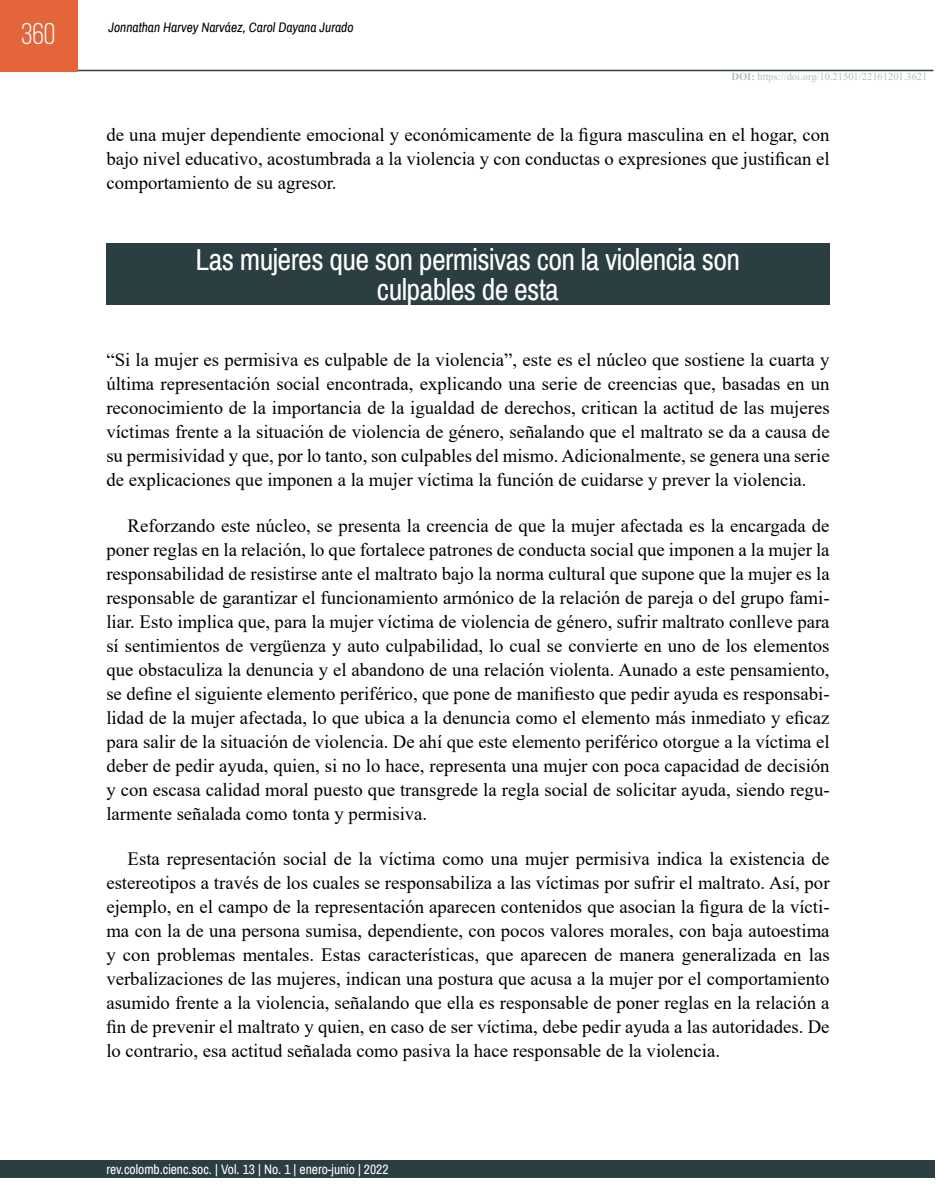
<style>
.page{position:relative;width:936px;height:1191px;background:#fff}
.page>*{position:absolute;margin:0;border:0;box-sizing:border-box;transform-origin:0 0}
.t1{font:30px/30px "Archivo Narrow";letter-spacing:-.02em;color:#fff;text-align:center}
.t2{font:30px "Bebas Neue";color:#fff}
.t3{font:18.75px/24px "Times New Roman";color:#000;text-align:justify}
.t4{font:13.5px "Archivo Narrow";color:#fff}
.t5{font:italic 13.5px "Archivo Narrow";color:#000}
.t6{font:10.5px "Times New Roman";color:#bbbdbe}
.s1{font-weight:700}
</style>
<div class="page">
<div style="left:0;top:1160px;width:934px;height:18px;background:#2b3e41"></div>
<hr style="left:77px;top:70px;width:856px;height:1px;background:#2b3e41">
<div style="left:0;top:0;width:78px;height:71px;background:#e5653b"></div>
<div style="left:106px;top:244px;width:723px;height:61px;background:#2b3e41"></div>
<h1 class="t2" style="left:21px;top:18px;width:36px">360</h1>
<p class="t5" style="left:108px;top:19px;width:246px">Jonnathan Harvey Narváez, Carol Dayana Jurado</p>
<p class="t6" style="left:731px;top:69px;width:197px"><span class="s1">DOI:</span> https://doi.org/10.21501/22161201.3621</p>
<p class="t3" style="left:106px;top:122px;width:724px">de una mujer dependiente emocional y económicamente de la figura masculina en el hogar, con bajo nivel educativo, acostumbrada a la violencia y con conductas o expresiones que justifican el comportamiento de su agresor.</p>
<h1 class="t1" style="left:196px;top:245px;width:546px">Las mujeres que son permisivas con la violencia son culpables de esta</h1>
<p class="t3" style="left:106px;top:347px;width:724px">“Si la mujer es permisiva es culpable de la violencia”, este es el núcleo que sostiene la cuarta y última representación social encontrada, explicando una serie de creencias que, basadas en un reconocimiento de la importancia de la igualdad de derechos, critican la actitud de las mujeres víctimas frente a la situación de violencia de género, señalando que el maltrato se da a causa de su permisividad y que, por lo tanto, son culpables del mismo. Adicionalmente, se genera una serie de explicaciones que imponen a la mujer víctima la función de cuidarse y prever la violencia.</p>
<p class="t3" style="left:106px;top:512px;width:724px;text-indent:21px">Reforzando este núcleo, se presenta la creencia de que la mujer afectada es la encargada de poner reglas en la relación, lo que fortalece patrones de conducta social que imponen a la mujer la responsabilidad de resistirse ante el maltrato bajo la norma cultural que supone que la mujer es la responsable de garantizar el funcionamiento armónico de la relación de pareja o del grupo fami&shy;liar. Esto implica que, para la mujer víctima de violencia de género, sufrir maltrato conlleve para sí sentimientos de vergüenza y auto culpabilidad, lo cual se convierte en uno de los elementos que obstaculiza la denuncia y el abandono de una relación violenta. Aunado a este pensamiento, se define el siguiente elemento periférico, que pone de manifiesto que pedir ayuda es responsabi&shy;lidad de la mujer afectada, lo que ubica a la denuncia como el elemento más inmediato y eficaz para salir de la situación de violencia. De ahí que este elemento periférico otorgue a la víctima el deber de pedir ayuda, quien, si no lo hace, representa una mujer con poca capacidad de decisión y con escasa calidad moral puesto que transgrede la regla social de solicitar ayuda, siendo regu&shy;larmente señalada como tonta y permisiva.</p>
<p class="t3" style="left:106px;top:846px;width:724px;text-indent:21px">Esta representación social de la víctima como una mujer permisiva indica la existencia de estereotipos a través de los cuales se responsabiliza a las víctimas por sufrir el maltrato. Así, por ejemplo, en el campo de la representación aparecen contenidos que asocian la figura de la vícti&shy;ma con la de una persona sumisa, dependiente, con pocos valores morales, con baja autoestima y con problemas mentales. Estas características, que aparecen de manera generalizada en las verbalizaciones de las mujeres, indican una postura que acusa a la mujer por el comportamiento asumido frente a la violencia, señalando que ella es responsable de poner reglas en la relación a fin de prevenir el maltrato y quien, en caso de ser víctima, debe pedir ayuda a las autoridades. De lo contrario, esa actitud señalada como pasiva la hace responsable de la violencia.</p>
<p class="t4" style="left:106px;top:1160px;width:284px">rev.colomb.cienc.soc. | Vol. 13 | No. 1 | enero-junio | 2022</p>
</div>
